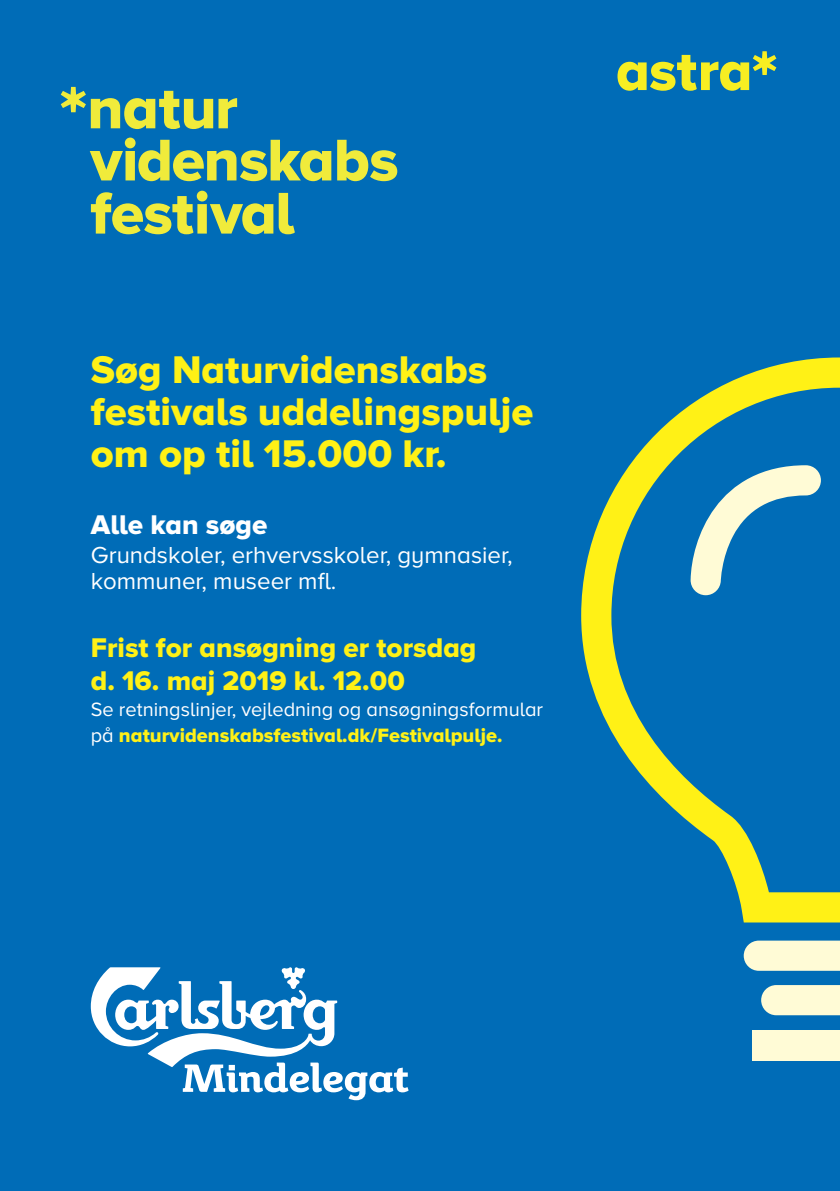
<style>
.page{position:relative;width:840px;height:1191px;background:#fff}
.page>*{position:absolute;margin:0;border:0;box-sizing:border-box;transform-origin:0 0}
.t1{font:800 40px/42px "Proxima Nova Astra";color:#fff116}
.t2{font:800 28px/33.6px "Proxima Nova Astra";color:#fff116}
.t3{font:800 28px "Proxima Nova Astra";color:#fff}
.t4{font:24px/26px "Proxima Nova Astra";color:#fff}
.t5{font:20px/26px "Proxima Nova Astra";color:#fff}
.s1{font-weight:800;color:#fff116}
</style>
<div class="page">
<div style="left:0;top:0;width:839px;height:1191px;background:#006cb7"></div>
<svg style="left:61px;top:87px;width:336px;height:147px"></svg>
<svg style="left:617px;top:51px;width:159px;height:40px"></svg>
<svg style="left:91px;top:967px;width:317px;height:133px"></svg>
<svg style="left:581px;top:357px;width:258px;height:565px"></svg>
<svg style="left:690px;top:465px;width:130px;height:130px"></svg>
<svg style="left:743px;top:940px;width:96px;height:30px;background:#eff2d4"></svg>
<svg style="left:761px;top:985px;width:78px;height:30px;background:#f3f4d4"></svg>
<div style="left:751px;top:1030px;width:88px;height:30px;background:#fffbd6"></div>
<h1 class="t1" style="left:91px;top:351px;width:444px">Søg Naturvidenskabs festivals uddelingspulje om op til 15.000 kr.</h1>
<h2 class="t3" style="left:91px;top:509px;width:178px">Alle kan søge</h2>
<p class="t4" style="left:91px;top:543px;width:423px">Grundskoler, erhvervsskoler, gymnasier, kommuner, museer mfl.</p>
<h2 class="t2" style="left:91px;top:632px;width:387px">Frist for ansøgning er torsdag d. 16. maj 2019 kl. 12.00</h2>
<p class="t5" style="left:91px;top:697px;width:453px">Se retningslinjer, vejledning og ansøgningsformular på <span class="s1">naturvidenskabsfestival.dk/Festivalpulje.</span></p>
</div>
